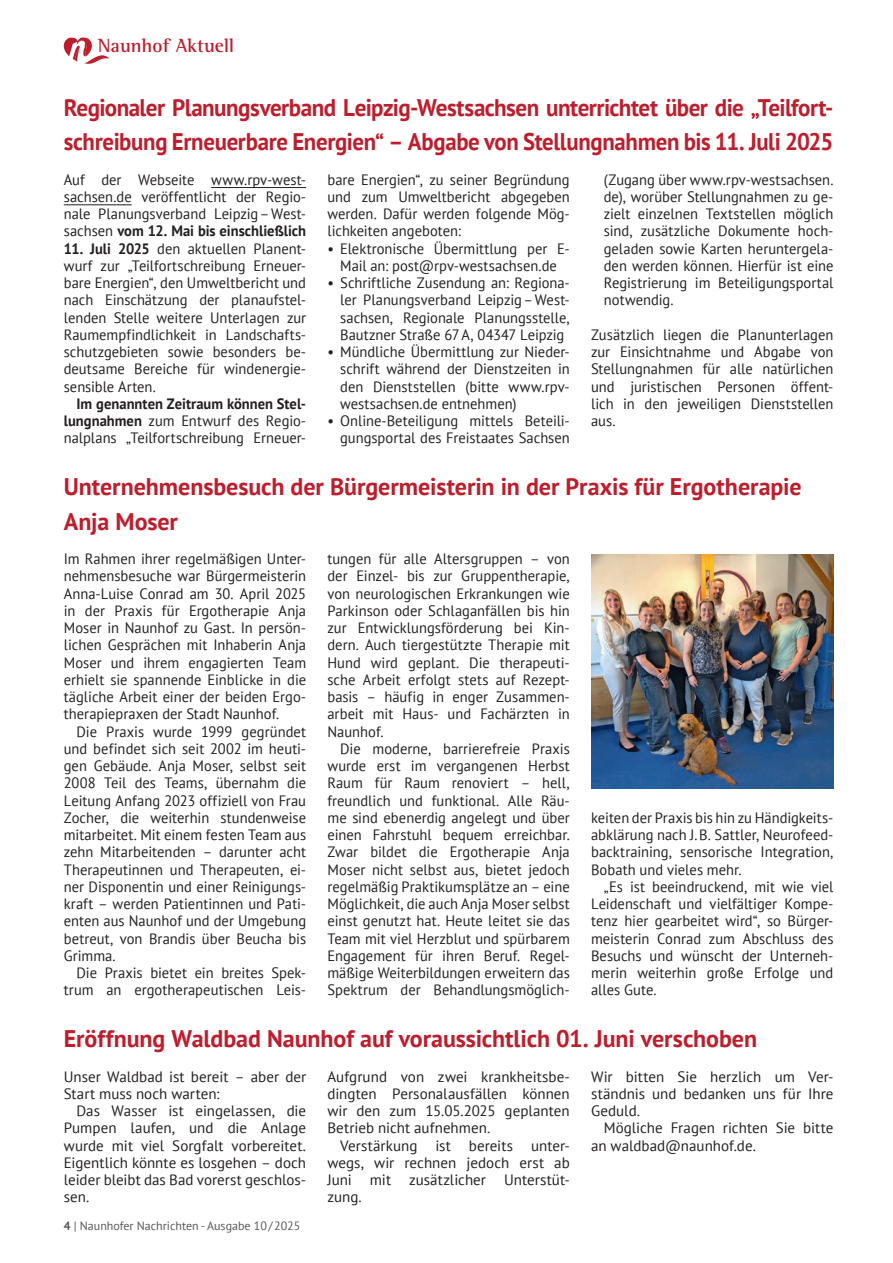
<style>
.page{position:relative;width:893px;height:1263px;background:#fff}
.page>*{position:absolute;margin:0;border:0;box-sizing:border-box;transform-origin:0 0}
.t1{font:700 24px/34.5px "PT Sans";letter-spacing:-.01em;color:#be1d2c;scale:.96 1}
.t2{font:700 24px/34.5px "PT Sans";letter-spacing:-.01em;color:#be1d2c}
.t3{font:700 19.5px "Rotis Semi Serif Std";letter-spacing:.005em;color:#be1d2c}
.t4{font:15px/17.2px "PT Sans";color:#231f20;text-align:justify}
.t5{font:12px "PT Sans";color:#57585a}
.s1{font-weight:700}
</style>
<div class="page">
<svg style="left:64px;top:37px;width:46px;height:27px"></svg>
<hr style="left:211px;top:187px;width:95px;height:1px;background:#231f20">
<hr style="left:64px;top:204px;width:68px;height:1px;background:#231f20">
<img style="left:591px;top:554px;width:242px;height:235px">
<h2 class="t3" style="left:98px;top:34px;width:138px">Naunhof Aktuell</h2>
<h1 class="t1" style="left:64px;top:89px;width:803px">Regionaler Planungsverband Leipzig-Westsachsen unterrichtet über die „Teilfort&shy;schreibung Erneuerbare Energien“ – Abgabe von Stellungnahmen bis 11. Juli 2025</h1>
<p class="t4" style="left:64px;top:170px;width:244px">Auf der Webseite www.rpv-west&shy;sachsen.de veröffentlicht der Regio&shy;nale Planungsverband Leipzig–West&shy;sachsen <span class="s1">vom 12. Mai bis einschließlich</span></p>
<p class="t4" style="left:64px;top:239px;width:244px"><span class="s1">11. Juli 2025</span> den aktuellen Planent&shy;wurf zur „Teilfortschreibung Erneuer&shy;bare Energien“, den Umweltbericht und nach Einschätzung der planaufstel&shy;lenden Stelle weitere Unterlagen zur Raumempfindlichkeit in Landschafts&shy;schutzgebieten sowie besonders be&shy;deutsame Bereiche für windenergie&shy;sensible Arten.</p>
<p class="t4" style="left:64px;top:395px;width:244px;text-indent:13px"><span class="s1">Im genannten Zeitraum können Stel&shy;lungnahmen</span> zum Entwurf des Regio&shy;nalplans „Teilfortschreibung Erneuer-</p>
<p class="t4" style="left:327px;top:170px;width:244px">bare Energien“, zu seiner Begründung und zum Umweltbericht abgegeben werden. Dafür werden folgende Mög&shy;lichkeiten angeboten:</p>
<p class="t4" style="left:327px;top:239px;width:244px;text-align:center">• Elektronische Übermittlung per E-<br>Mail an: post@rpv-westsachsen.de</p>
<p class="t4" style="left:340px;top:274px;width:231px;text-indent:-13px">• Schriftliche Zusendung an: Regiona&shy;ler Planungsverband Leipzig–West&shy;sachsen, Regionale Planungsstelle, Bautzner Straße 67A, 04347 Leipzig</p>
<p class="t4" style="left:340px;top:343px;width:231px;text-indent:-13px">• Mündliche Übermittlung zur Nieder&shy;schrift während der Dienstzeiten in den Dienststellen (bitte www.rpv&shy;westsachsen.de entnehmen)</p>
<p class="t4" style="left:327px;top:412px;width:244px;text-align:right">• Online-Beteiligung mittels Beteili&shy;gungsportal des Freistaates Sachsen</p>
<p class="t4" style="left:604px;top:170px;width:231px">(Zugang über www.rpv-westsachsen. de), worüber Stellungnahmen zu ge&shy;zielt einzelnen Textstellen möglich sind, zusätzliche Dokumente hoch&shy;geladen sowie Karten heruntergela&shy;den werden können. Hierfür ist eine Registrierung im Beteiligungsportal notwendig.</p>
<p class="t4" style="left:591px;top:326px;width:244px">Zusätzlich liegen die Planunterlagen zur Einsichtnahme und Abgabe von Stellungnahmen für alle natürlichen und juristischen Personen öffent&shy;lich in den jeweiligen Dienststellen aus.</p>
<h1 class="t2" style="left:64px;top:469px;width:739px">Unternehmensbesuch der Bürgermeisterin in der Praxis für Ergotherapie<br>Anja Moser</h1>
<p class="t4" style="left:64px;top:550px;width:244px">Im Rahmen ihrer regelmäßigen Unter&shy;nehmensbesuche war Bürgermeisterin Anna-Luise Conrad am 30. April 2025 in der Praxis für Ergotherapie Anja Moser in Naunhof zu Gast. In persön&shy;lichen Gesprächen mit Inhaberin Anja Moser und ihrem engagierten Team erhielt sie spannende Einblicke in die tägliche Arbeit einer der beiden Ergo&shy;therapiepraxen der Stadt Naunhof.</p>
<p class="t4" style="left:64px;top:722px;width:244px;text-indent:13px">Die Praxis wurde 1999 gegründet und befindet sich seit 2002 im heuti&shy;gen Gebäude. Anja Moser, selbst seit 2008 Teil des Teams, übernahm die Leitung Anfang 2023 offiziell von Frau Zocher, die weiterhin stundenweise mitarbeitet. Mit einem festen Team aus zehn Mitarbeitenden – darunter acht Therapeutinnen und Therapeuten, ei&shy;ner Disponentin und einer Reinigungs&shy;kraft – werden Patientinnen und Pati&shy;enten aus Naunhof und der Umgebung betreut, von Brandis über Beucha bis Grimma.</p>
<p class="t4" style="left:64px;top:964px;width:244px;text-align:right">Die Praxis bietet ein breites Spek&shy;trum an ergotherapeutischen Leis-</p>
<p class="t4" style="left:327px;top:550px;width:244px">tungen für alle Altersgruppen – von der Einzel- bis zur Gruppentherapie, von neurologischen Erkrankungen wie Parkinson oder Schlaganfällen bis hin zur Entwicklungsförderung bei Kin&shy;dern. Auch tiergestützte Therapie mit Hund wird geplant. Die therapeuti&shy;sche Arbeit erfolgt stets auf Rezept&shy;basis – häufig in enger Zusammen&shy;arbeit mit Haus- und Fachärzten in Naunhof.</p>
<p class="t4" style="left:327px;top:740px;width:244px;text-indent:13px">Die moderne, barrierefreie Praxis wurde erst im vergangenen Herbst Raum für Raum renoviert – hell, freundlich und funktional. Alle Räu&shy;me sind ebenerdig angelegt und über einen Fahrstuhl bequem erreichbar.<br>Zwar bildet die Ergotherapie Anja Moser nicht selbst aus, bietet jedoch regelmäßig Praktikumsplätze an – eine Möglichkeit, die auch Anja Moser selbst einst genutzt hat. Heute leitet sie das Team mit viel Herzblut und spürbarem Engagement für ihren Beruf. Regel&shy;mäßige Weiterbildungen erweitern das Spektrum der Behandlungsmöglich-</p>
<p class="t4" style="left:591px;top:809px;width:244px">keiten der Praxis bis hin zu Händigkeits&shy;abklärung nach J.B. Sattler, Neurofeed&shy;backtraining, sensorische Integration, Bobath und vieles mehr.</p>
<p class="t4" style="left:591px;top:878px;width:244px;text-indent:13px">„Es ist beeindruckend, mit wie viel Leidenschaft und vielfältiger Kompe&shy;tenz hier gearbeitet wird“, so Bürger&shy;meisterin Conrad zum Abschluss des Besuchs und wünscht der Unterneh&shy;merin weiterhin große Erfolge und alles Gute.</p>
<h1 class="t2" style="left:64px;top:1021px;width:695px">Eröffnung Waldbad Naunhof auf voraussichtlich 01. Juni verschoben</h1>
<p class="t4" style="left:64px;top:1067px;width:244px">Unser Waldbad ist bereit – aber der<br>Start muss noch warten:</p>
<p class="t4" style="left:64px;top:1102px;width:244px;text-indent:13px">Das Wasser ist eingelassen, die Pumpen laufen, und die Anlage wurde mit viel Sorgfalt vorbereitet.<br>Eigentlich könnte es losgehen – doch leider bleibt das Bad vorerst geschlos&shy;sen.</p>
<p class="t5" style="left:64px;top:1218px;width:238px"><span class="s1">4</span> | Naunhofer Nachrichten - Ausgabe 10/2025</p>
<p class="t4" style="left:327px;top:1067px;width:244px">Aufgrund von zwei krankheitsbe&shy;dingten Personalausfällen können wir den zum 15.05.2025 geplanten Betrieb nicht aufnehmen.</p>
<p class="t4" style="left:327px;top:1136px;width:244px;text-indent:13px">Verstärkung ist bereits unter&shy;wegs, wir rechnen jedoch erst ab Juni mit zusätzlicher Unterstüt&shy;zung.</p>
<p class="t4" style="left:591px;top:1067px;width:244px">Wir bitten Sie herzlich um Ver&shy;ständnis und bedanken uns für Ihre Geduld.</p>
<p class="t4" style="left:591px;top:1119px;width:244px;text-indent:13px">Mögliche Fragen richten Sie bitte an waldbad@naunhof.de.</p>
</div>
